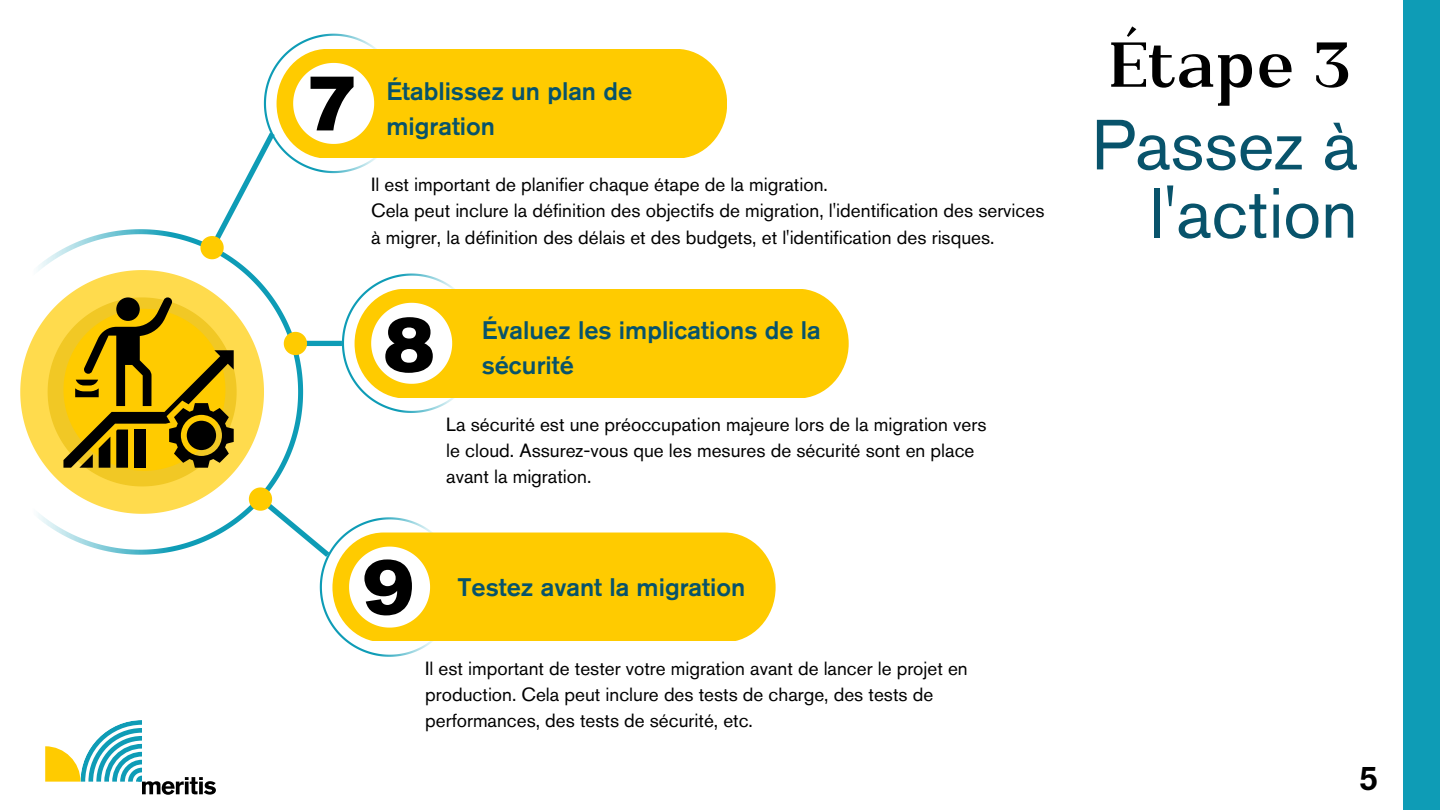
<style>
.page{position:relative;width:1440px;height:810px;background:#fff}
.page>*{position:absolute;margin:0;border:0;box-sizing:border-box;transform-origin:0 0}
.t1{font:78.1px "Akzidenz Grotesk Std Super";color:#000}
.t2{font:600 76px "Kulachat Serif";color:#000}
.t3{font:70.2px/68.2px "Akzidenz Grotesk Std";color:#08536b;text-align:right}
.t4{font:500 34px "Akzidenz Grotesk Std";color:#000}
.t5{font:500 25.2px/35.2px "Akzidenz Grotesk Std";color:#08536b}
.t6{font:19px/26.2px "Akzidenz Grotesk Std";color:#000}
</style>
<div class="page">
<div style="left:1403px;top:0;width:37px;height:810px;background:#0e9cb6"></div>
<svg style="left:45px;top:720px;width:171px;height:75px"></svg>
<svg style="left:38px;top:229px;width:265px;height:326px"></svg>
<svg style="left:20px;top:270px;width:244px;height:244px"></svg>
<div style="left:403px;top:49px;width:324px;height:108px;background:#ffcb00"></div>
<div style="left:298px;top:341px;width:44px;height:5px;background:#0e9cb6"></div>
<div style="left:481px;top:289px;width:368px;height:108px;background:#ffcb00"></div>
<svg style="left:342px;top:274px;width:139px;height:139px"></svg>
<div style="left:459px;top:533px;width:317px;height:108px;background:#ffcb00"></div>
<svg style="left:200px;top:34px;width:203px;height:225px"></svg>
<svg style="left:284px;top:332px;width:23px;height:23px"></svg>
<svg style="left:249px;top:487px;width:210px;height:170px"></svg>
<svg style="left:48px;top:297px;width:189px;height:189px;background:#bb9a18"></svg>
<h1 class="t1" style="left:307px;top:58px;width:52px">7</h1>
<h3 class="t5" style="left:386px;top:73px;width:247px">Établissez un plan de</h3>
<h3 class="t5" style="left:386px;top:108px;width:110px">migration</h3>
<p class="t6" style="left:371px;top:171px;width:675px">Il est important de planifier chaque étape de la migration.<br>Cela peut inclure la définition des objectifs de migration, l'identification des services à migrer, la définition des délais et des budgets, et l'identification des risques.</p>
<h1 class="t1" style="left:384px;top:299px;width:52px">8</h1>
<h3 class="t5" style="left:482px;top:312px;width:341px">Évaluez les implications de la sécurité</h3>
<p class="t6" style="left:446px;top:411px;width:542px">La sécurité est une préoccupation majeure lors de la migration vers le cloud. Assurez-vous que les mesures de sécurité sont en place avant la migration.</p>
<h1 class="t1" style="left:363px;top:541px;width:52px">9</h1>
<h3 class="t5" style="left:457px;top:569px;width:289px">Testez avant la migration</h3>
<p class="t6" style="left:425px;top:655px;width:544px">Il est important de tester votre migration avant de lancer le projet en production. Cela peut inclure des tests de charge, des tests de performances, des tests de sécurité, etc.</p>
<h2 class="t2" style="left:1109px;top:16px;width:245px">Étape 3</h2>
<h3 class="t3" style="left:1092px;top:110px;width:268px">Passez à l'action</h3>
<h3 class="t4" style="left:1359px;top:758px;width:21px">5</h3>
</div>
